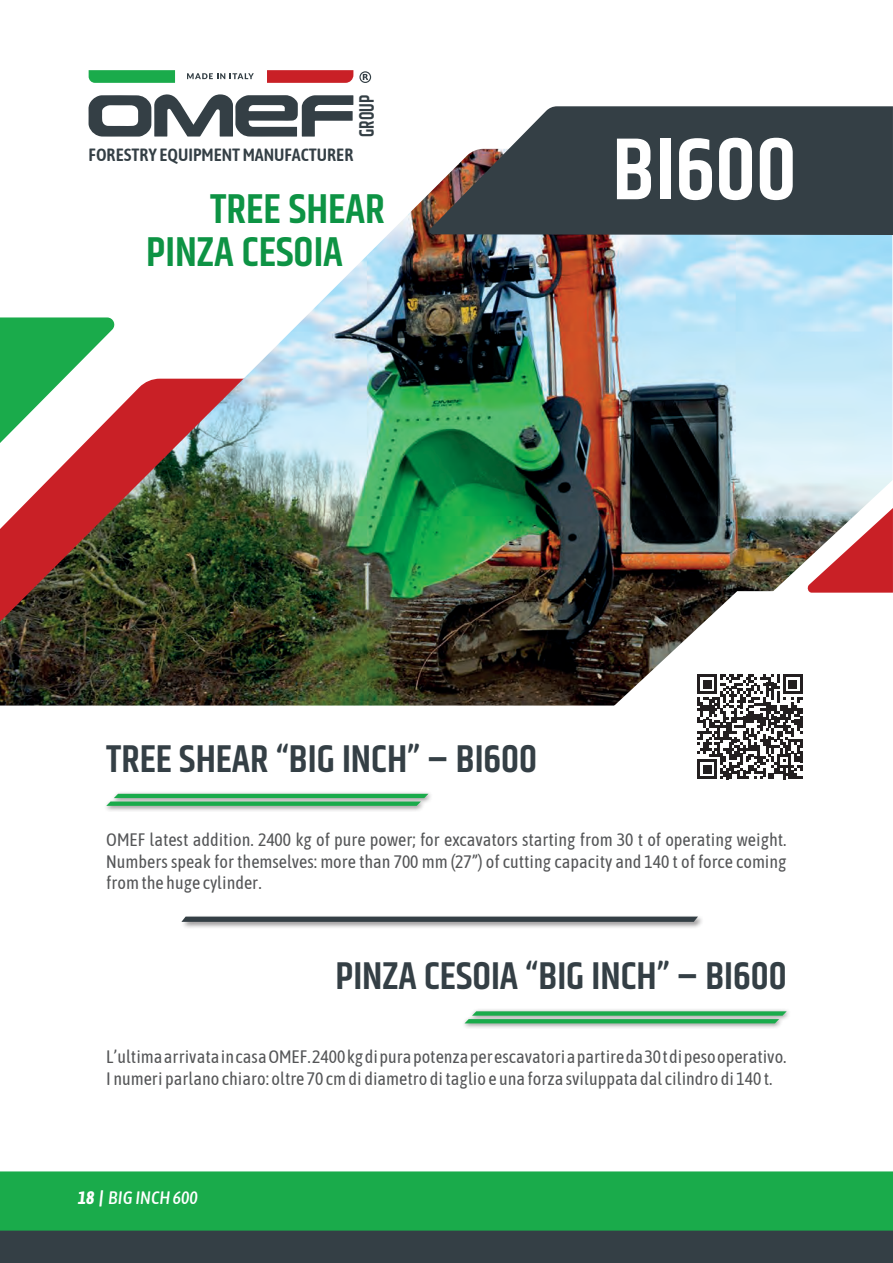
<style>
.page{position:relative;width:893px;height:1263px;background:#fff}
.page>*{position:absolute;margin:0;border:0;box-sizing:border-box;transform-origin:0 0}
.t1{font:600 88.5px "Khand";color:#fff}
.t2{font:600 42px/43.5px "Khand";color:#0d9344}
.t3{font:600 39px "Khand";color:#343f45}
.t4{font:600 21.15px "Khand";color:#343f45;scale:.85 1}
.t5{font:18px/21.6px "Asap Condensed";color:#545557;text-align:justify}
.t6{font:italic 500 18px "Asap Condensed";letter-spacing:.01em;color:#fff}
.t7{font:600 17.7px "Asap Condensed";color:#343f45}
.s1{font-weight:700}
</style>
<div class="page">
<img style="left:0;top:194px;width:893px;height:511px">
<svg style="left:643px;top:480px;width:250px;height:28px;background:#929c9e"></svg>
<svg style="left:428px;top:106px;width:465px;height:129px;background:#4a5156"></svg>
<img style="left:607px;top:508px;width:286px;height:271px">
<div style="left:104px;top:790px;width:330px;height:22px;background:#231f20;opacity:.5"></div>
<svg style="left:106px;top:794px;width:322px;height:12px;background:#51b372"></svg>
<div style="left:462px;top:1008px;width:330px;height:21px;background:#231f20;opacity:.5"></div>
<svg style="left:464px;top:1011px;width:323px;height:12px;background:#56b576"></svg>
<div style="left:180px;top:915px;width:525px;height:15px;background:#231f20;opacity:.5"></div>
<svg style="left:181px;top:916px;width:517px;height:6px;background:#4b5459"></svg>
<div style="left:0;top:1230px;width:893px;height:33px;background:#343f45"></div>
<div style="left:0;top:1171px;width:893px;height:59px;background:#1aab4b"></div>
<svg style="left:89px;top:70px;width:86px;height:13px"></svg>
<svg style="left:267px;top:70px;width:86px;height:13px"></svg>
<svg style="left:187px;top:73px;width:67px;height:6px"></svg>
<svg style="left:88px;top:94px;width:265px;height:43px"></svg>
<svg style="left:359px;top:71px;width:12px;height:12px"></svg>
<p class="t4" style="left:353px;top:137px;width:51px;rotate:-90deg">GROUP</p>
<p class="t7" style="left:89px;top:142px;width:266px">FORESTRY EQUIPMENT MANUFACTURER</p>
<h2 class="t2" style="left:146px;top:189px;width:240px;text-indent:64px">TREE SHEAR<br>PINZA CESOIA</h2>
<h1 class="t1" style="left:612px;top:111px;width:186px">BI600</h1>
<h3 class="t3" style="left:106px;top:733px;width:432px">TREE SHEAR “BIG INCH” – BI600</h3>
<p class="t5" style="left:106px;top:828px;width:682px">OMEF latest addition. 2400 kg of pure power; for excavators starting from 30 t of operating weight.<br>Numbers speak for themselves: more than 700 mm (27”) of cutting capacity and 140 t of force coming from the huge cylinder.</p>
<h3 class="t3" style="left:335px;top:950px;width:453px">PINZA CESOIA “BIG INCH” – BI600</h3>
<p class="t5" style="left:106px;top:1045px;width:682px">L’ultima arrivata in casa OMEF. 2400 kg di pura potenza per escavatori a partire da 30 t di peso operativo.<br>I numeri parlano chiaro: oltre 70 cm di diametro di taglio e una forza sviluppata dal cilindro di 140 t.</p>
<p class="t6" style="left:78px;top:1185px;width:121px"><span class="s1">18 |</span> BIG INCH 600</p>
</div>
